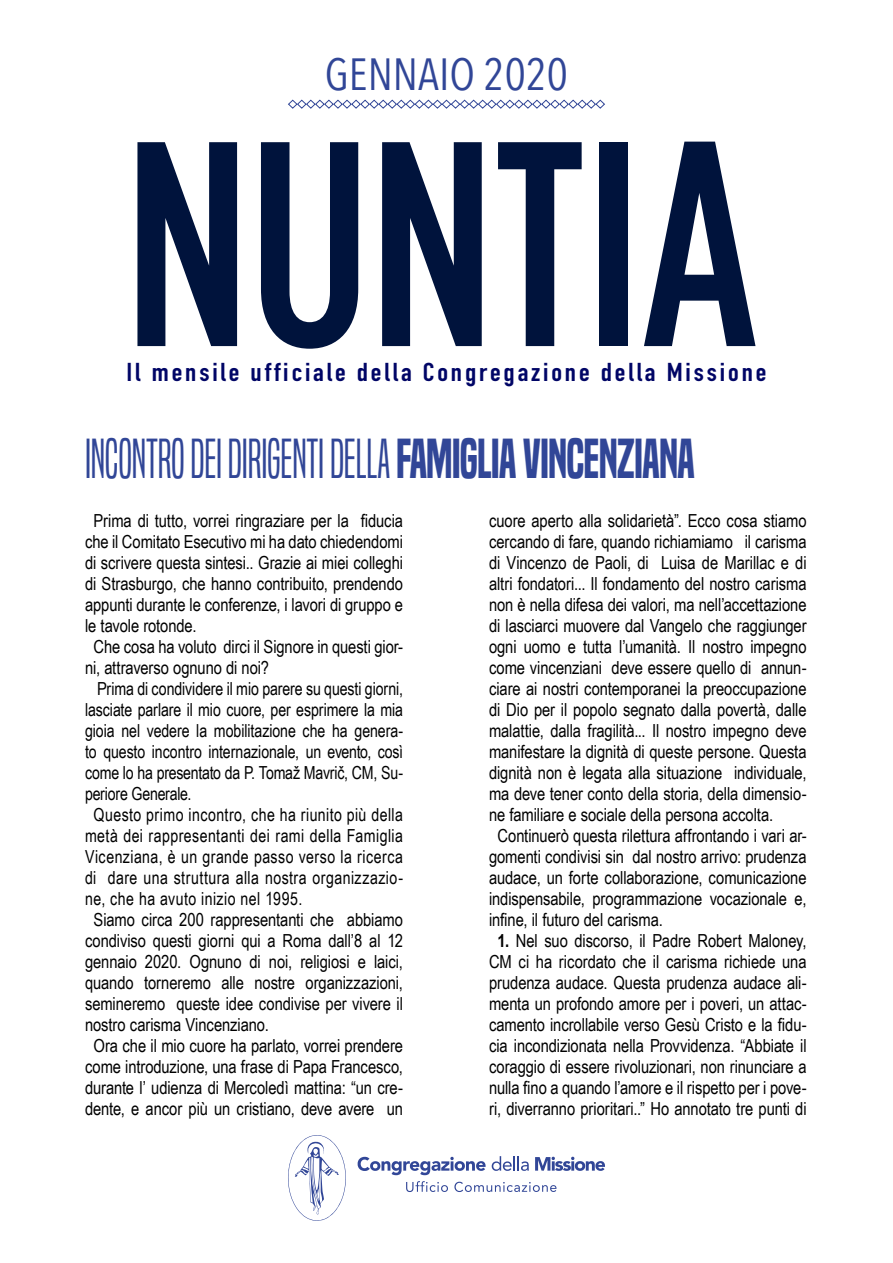
<style>
.page{position:relative;width:893px;height:1263px;background:#fff}
.page>*{position:absolute;margin:0;border:0;box-sizing:border-box;transform-origin:0 0}
.t1{font:52.5px "Built Titling Lt";letter-spacing:-.005em;color:#314697;scale:.95 1}
.t2{font:45px "Avenir Next Condensed";color:#314697}
.t3{font:700 25.5px "DIN Condensed";letter-spacing:.1em;color:#000566;scale:1.13 1}
.t4{font:18px/21px "Arial Narrow";letter-spacing:-.005em;color:#000;text-align:center}
.t5{font:18px "Arial Narrow";letter-spacing:.025em;color:#000;scale:.96 1}
.t6{font:18px "Arial Narrow";letter-spacing:-.005em;color:#000;scale:.96 1}
.s1{font-family:"Built Titling Sb"}
.s2{font-weight:700}
</style>
<div class="page">
<svg style="left:288px;top:99px;width:317px;height:10px"></svg>
<svg style="left:137px;top:142px;width:100px;height:204px"></svg>
<svg style="left:261px;top:142px;width:97px;height:207px"></svg>
<svg style="left:382px;top:142px;width:100px;height:204px"></svg>
<svg style="left:498px;top:142px;width:84px;height:204px"></svg>
<div style="left:599px;top:142px;width:29px;height:204px;background:#00133c"></div>
<svg style="left:644px;top:142px;width:111px;height:204px"></svg>
<svg style="left:358px;top:1157px;width:128px;height:18px"></svg>
<svg style="left:492px;top:1156px;width:37px;height:15px"></svg>
<svg style="left:535px;top:1157px;width:70px;height:14px"></svg>
<svg style="left:406px;top:1181px;width:42px;height:11px"></svg>
<svg style="left:454px;top:1182px;width:102px;height:10px"></svg>
<svg style="left:288px;top:1135px;width:58px;height:86px"></svg>
<h2 class="t2" style="left:325px;top:35px;width:245px">GENNAIO 2020</h2>
<h3 class="t3" style="left:127px;top:355px;width:568px">Il mensile ufficiale della Congregazione della Missione</h3>
<h1 class="t1" style="left:85px;top:427px;width:644px">INCONTRO DEI DIRIGENTI DELLA <span class="s1">FAMIGLIA VINCENZIANA</span></h1>
<p class="t4" style="left:94px;top:509px;width:311px">Prima di tutto, vorrei ringraziare per la fiducia</p>
<p class="t4" style="left:85px;top:530px;width:319px">che il Comitato Esecutivo mi ha dato chiedendomi</p>
<p class="t4" style="left:85px;top:551px;width:319px">di scrivere questa sintesi.. Grazie ai miei colleghi</p>
<p class="t4" style="left:85px;top:572px;width:319px">di Strasburgo, che hanno contribuito, prendendo</p>
<p class="t4" style="left:85px;top:593px;width:319px">appunti durante le conferenze, i lavori di gruppo e</p>
<p class="t4" style="left:85px;top:614px;width:113px">le tavole rotonde.</p>
<p class="t4" style="left:94px;top:635px;width:311px">Che cosa ha voluto dirci il Signore in questi gior-</p>
<p class="t4" style="left:85px;top:656px;width:186px">ni, attraverso ognuno di noi?</p>
<p class="t4" style="left:97px;top:677px;width:308px">Prima di condividere il mio parere su questi giorni,</p>
<p class="t6" style="left:85px;top:696px;width:333px">lasciate parlare il mio cuore, per esprimere la mia</p>
<p class="t6" style="left:85px;top:717px;width:333px">gioia nel vedere la mobilitazione che ha genera-</p>
<p class="t6" style="left:85px;top:738px;width:333px">to questo incontro internazionale, un evento, così</p>
<p class="t6" style="left:85px;top:759px;width:333px">come lo ha presentato da P. Tomaž Mavrič, CM, Su-</p>
<p class="t6" style="left:85px;top:780px;width:112px">periore Generale.</p>
<p class="t5" style="left:94px;top:801px;width:324px">Questo primo incontro, che ha riunito più della</p>
<p class="t5" style="left:85px;top:822px;width:333px">metà dei rappresentanti dei rami della Famiglia</p>
<p class="t5" style="left:85px;top:843px;width:333px">Vicenziana, è un grande passo verso la ricerca</p>
<p class="t5" style="left:85px;top:864px;width:333px">di dare una struttura alla nostra organizzazio-</p>
<p class="t5" style="left:85px;top:885px;width:228px">ne, che ha avuto inizio nel 1995.</p>
<p class="t4" style="left:94px;top:908px;width:311px">Siamo circa 200 rappresentanti che abbiamo</p>
<p class="t4" style="left:85px;top:929px;width:320px">condiviso questi giorni qui a Roma dall’8 al 12</p>
<p class="t4" style="left:85px;top:950px;width:319px">gennaio 2020. Ognuno di noi, religiosi e laici,</p>
<p class="t4" style="left:85px;top:971px;width:320px">quando torneremo alle nostre organizzazioni,</p>
<p class="t4" style="left:85px;top:992px;width:319px">semineremo queste idee condivise per vivere il</p>
<p class="t4" style="left:85px;top:1013px;width:185px">nostro carisma Vincenziano.</p>
<p class="t4" style="left:94px;top:1034px;width:311px">Ora che il mio cuore ha parlato, vorrei prendere</p>
<p class="t4" style="left:85px;top:1055px;width:319px">come introduzione, una frase di Papa Francesco,</p>
<p class="t4" style="left:85px;top:1076px;width:320px">durante l’ udienza di Mercoledì mattina: “un cre-</p>
<p class="t4" style="left:85px;top:1097px;width:319px">dente, e ancor più un cristiano, deve avere un</p>
<p class="t4" style="left:489px;top:509px;width:319px">cuore aperto alla solidarietà”. Ecco cosa stiamo</p>
<p class="t4" style="left:489px;top:530px;width:319px">cercando di fare, quando richiamiamo il carisma</p>
<p class="t4" style="left:489px;top:551px;width:319px">di Vincenzo de Paoli, di Luisa de Marillac e di</p>
<p class="t4" style="left:489px;top:572px;width:319px">altri fondatori... Il fondamento del nostro carisma</p>
<p class="t4" style="left:489px;top:593px;width:319px">non è nella difesa dei valori, ma nell’accettazione</p>
<p class="t4" style="left:489px;top:614px;width:319px">di lasciarci muovere dal Vangelo che raggiunger</p>
<p class="t4" style="left:489px;top:635px;width:319px">ogni uomo e tutta l’umanità. Il nostro impegno</p>
<p class="t4" style="left:489px;top:656px;width:319px">come vincenziani deve essere quello di annun-</p>
<p class="t4" style="left:489px;top:677px;width:319px">ciare ai nostri contemporanei la preoccupazione</p>
<p class="t4" style="left:489px;top:698px;width:319px">di Dio per il popolo segnato dalla povertà, dalle</p>
<p class="t4" style="left:489px;top:719px;width:319px">malattie, dalla fragilità... Il nostro impegno deve</p>
<p class="t4" style="left:489px;top:740px;width:319px">manifestare la dignità di queste persone. Questa</p>
<p class="t4" style="left:489px;top:761px;width:319px">dignità non è legata alla situazione individuale,</p>
<p class="t4" style="left:489px;top:782px;width:319px">ma deve tener conto della storia, della dimensio-</p>
<p class="t4" style="left:489px;top:803px;width:286px">ne familiare e sociale della persona accolta.</p>
<p class="t4" style="left:497px;top:824px;width:311px">Continuerò questa rilettura affrontando i vari ar-</p>
<p class="t4" style="left:489px;top:845px;width:319px">gomenti condivisi sin dal nostro arrivo: prudenza</p>
<p class="t4" style="left:489px;top:866px;width:319px">audace, un forte collaborazione, comunicazione</p>
<p class="t4" style="left:489px;top:887px;width:319px">indispensabile, programmazione vocazionale e,</p>
<p class="t4" style="left:489px;top:908px;width:175px">infine, il futuro del carisma.</p>
<p class="t4" style="left:489px;top:929px;width:319px"><span class="s2">1.</span> Nel suo discorso, il Padre Robert Maloney, CM ci ha ricordato che il carisma richiede una prudenza audace. Questa prudenza audace ali&shy;menta un profondo amore per i poveri, un attac&shy;camento incrollabile verso Gesù Cristo e la fidu&shy;cia incondizionata nella Provvidenza. “Abbiate il coraggio di essere rivoluzionari, non rinunciare a nulla fino a quando l’amore e il rispetto per i pove&shy;ri, diverranno prioritari..” Ho annotato tre punti di</p>
</div>
